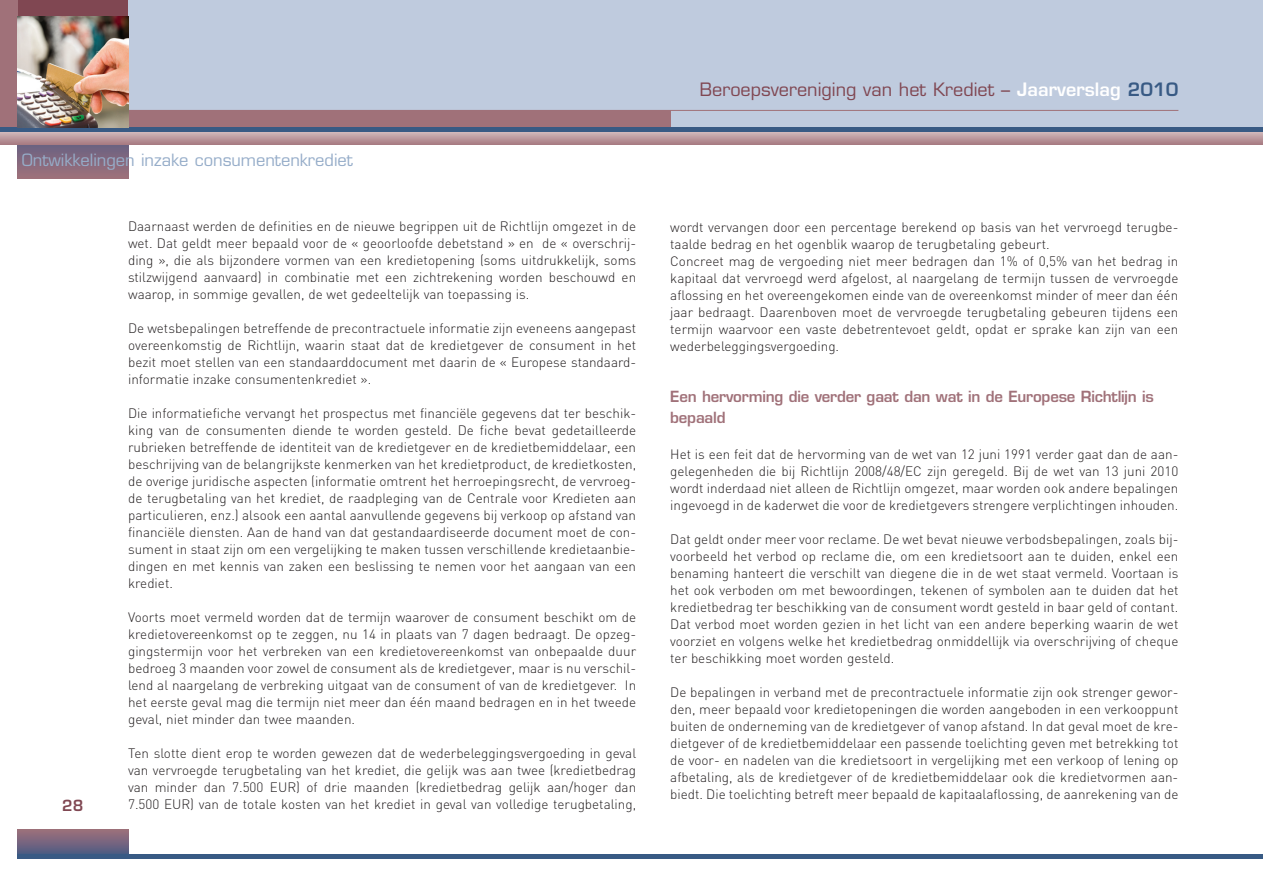
<style>
.page{position:relative;width:1263px;height:893px;background:#fff}
.page>*{position:absolute;margin:0;border:0;box-sizing:border-box;transform-origin:0 0}
.t1{font:18px "Eurostile LT Std";color:#804752}
.t2{font:16.5px "Eurostile LT Std";color:#96adc9}
.t3{font:600 15px/20.2px "Eurostile LT Std";letter-spacing:-.015em;color:#a07179}
.t4{font:600 15px "Eurostile LT Std";color:#804752}
.t5{font:300 13.5px/17px "DIN";color:#231f20;text-align:justify}
.s1{font-weight:600;color:#fff}
.s2{font-weight:600;color:#385a84}
</style>
<div class="page">
<div style="left:0;top:0;width:1263px;height:127px;background:#bfcbde"></div>
<div style="left:17px;top:829px;width:111px;height:26px;background:linear-gradient(to bottom,#a1707b,#4f5c83)"></div>
<hr style="left:17px;top:855px;width:1246px;height:4px;background:#385a84">
<hr style="left:128px;top:110px;width:1050px;height:1px;background:#a07179">
<div style="left:128px;top:110px;width:542px;height:17px;background:#a07179"></div>
<div style="left:0;top:0;width:128px;height:18px;background:#804752"></div>
<div style="left:0;top:0;width:17px;height:127px;background:#a07179"></div>
<svg style="left:17px;top:144px;width:111px;height:34px;background:#85697d"></svg>
<svg style="left:0;top:132px;width:1263px;height:12px;background:#bc9a9f"></svg>
<div style="left:0;top:127px;width:1263px;height:5px;background:#385a84"></div>
<img style="left:17px;top:17px;width:111px;height:110px">
<p class="t2" style="left:22px;top:154px;width:333px">Ontwikkelingen inzake consumentenkrediet</p>
<p class="t4" style="left:62px;top:799px;width:23px">28</p>
<p class="t5" style="left:128px;top:219px;width:510px">Daarnaast werden de definities en de nieuwe begrippen uit de Richtlijn omgezet in de wet. Dat geldt meer bepaald voor de « geoorloofde debetstand » en de « overschrij&shy;ding », die als bijzondere vormen van een kredietopening (soms uitdrukkelijk, soms stilzwijgend aanvaard) in combinatie met een zichtrekening worden beschouwd en waarop, in sommige gevallen, de wet gedeeltelijk van toepassing is.</p>
<p class="t5" style="left:128px;top:321px;width:510px">De wetsbepalingen betreffende de precontractuele informatie zijn eveneens aangepast overeenkomstig de Richtlijn, waarin staat dat de kredietgever de consument in het bezit moet stellen van een standaarddocument met daarin de « Europese standaard&shy;informatie inzake consumentenkrediet ».</p>
<p class="t5" style="left:128px;top:406px;width:510px">Die informatiefiche vervangt het prospectus met financiële gegevens dat ter beschik&shy;king van de consumenten diende te worden gesteld. De fiche bevat gedetailleerde rubrieken betreffende de identiteit van de kredietgever en de kredietbemiddelaar, een beschrijving van de belangrijkste kenmerken van het kredietproduct, de kredietkosten, de overige juridische aspecten (informatie omtrent het herroepingsrecht, de vervroeg&shy;de terugbetaling van het krediet, de raadpleging van de Centrale voor Kredieten aan particulieren, enz.) alsook een aantal aanvullende gegevens bij verkoop op afstand van financiële diensten. Aan de hand van dat gestandaardiseerde document moet de con&shy;sument in staat zijn om een vergelijking te maken tussen verschillende kredietaanbie&shy;dingen en met kennis van zaken een beslissing te nemen voor het aangaan van een krediet.</p>
<p class="t5" style="left:128px;top:610px;width:510px">Voorts moet vermeld worden dat de termijn waarover de consument beschikt om de kredietovereenkomst op te zeggen, nu 14 in plaats van 7 dagen bedraagt. De opzeg&shy;gingstermijn voor het verbreken van een kredietovereenkomst van onbepaalde duur bedroeg 3 maanden voor zowel de consument als de kredietgever, maar is nu verschil&shy;lend al naargelang de verbreking uitgaat van de consument of van de kredietgever. In het eerste geval mag die termijn niet meer dan één maand bedragen en in het tweede geval, niet minder dan twee maanden.</p>
<p class="t5" style="left:128px;top:746px;width:510px">Ten slotte dient erop te worden gewezen dat de wederbeleggingsvergoeding in geval van vervroegde terugbetaling van het krediet, die gelijk was aan twee (kredietbedrag van minder dan 7.500 EUR) of drie maanden (kredietbedrag gelijk aan/hoger dan 7.500 EUR) van de totale kosten van het krediet in geval van volledige terugbetaling,</p>
<p class="t1" style="left:700px;top:82px;width:480px">Beroepsvereniging van het Krediet – <span class="s1">Jaarverslag</span> <span class="s2">2010</span></p>
<p class="t5" style="left:670px;top:220px;width:510px;text-align:left">wordt vervangen door een percentage berekend op basis van het vervroegd terugbe&shy;taalde bedrag en het ogenblik waarop de terugbetaling gebeurt.<br>Concreet mag de vergoeding niet meer bedragen dan 1% of 0,5% van het bedrag in kapitaal dat vervroegd werd afgelost, al naargelang de termijn tussen de vervroegde aflossing en het overeengekomen einde van de overeenkomst minder of meer dan één jaar bedraagt. Daarenboven moet de vervroegde terugbetaling gebeuren tijdens een termijn waarvoor een vaste debetrentevoet geldt, opdat er sprake kan zijn van een wederbeleggingsvergoeding.</p>
<p class="t3" style="left:670px;top:388px;width:485px">Een hervorming die verder gaat dan wat in de Europese Richtlijn is bepaald</p>
<p class="t5" style="left:670px;top:447px;width:510px">Het is een feit dat de hervorming van de wet van 12 juni 1991 verder gaat dan de aan&shy;gelegenheden die bij Richtlijn 2008/48/EC zijn geregeld. Bij de wet van 13 juni 2010 wordt inderdaad niet alleen de Richtlijn omgezet, maar worden ook andere bepalingen ingevoegd in de kaderwet die voor de kredietgevers strengere verplichtingen inhouden.</p>
<p class="t5" style="left:670px;top:532px;width:510px">Dat geldt onder meer voor reclame. De wet bevat nieuwe verbodsbepalingen, zoals bij&shy;voorbeeld het verbod op reclame die, om een kredietsoort aan te duiden, enkel een benaming hanteert die verschilt van diegene die in de wet staat vermeld. Voortaan is het ook verboden om met bewoordingen, tekenen of symbolen aan te duiden dat het kredietbedrag ter beschikking van de consument wordt gesteld in baar geld of contant.<br>Dat verbod moet worden gezien in het licht van een andere beperking waarin de wet voorziet en volgens welke het kredietbedrag onmiddellijk via overschrijving of cheque ter beschikking moet worden gesteld.</p>
<p class="t5" style="left:670px;top:685px;width:510px">De bepalingen in verband met de precontractuele informatie zijn ook strenger gewor&shy;den, meer bepaald voor kredietopeningen die worden aangeboden in een verkooppunt buiten de onderneming van de kredietgever of vanop afstand. In dat geval moet de kre&shy;dietgever of de kredietbemiddelaar een passende toelichting geven met betrekking tot de voor- en nadelen van die kredietsoort in vergelijking met een verkoop of lening op afbetaling, als de kredietgever of de kredietbemiddelaar ook die kredietvormen aan&shy;biedt. Die toelichting betreft meer bepaald de kapitaalaflossing, de aanrekening van de</p>
</div>
